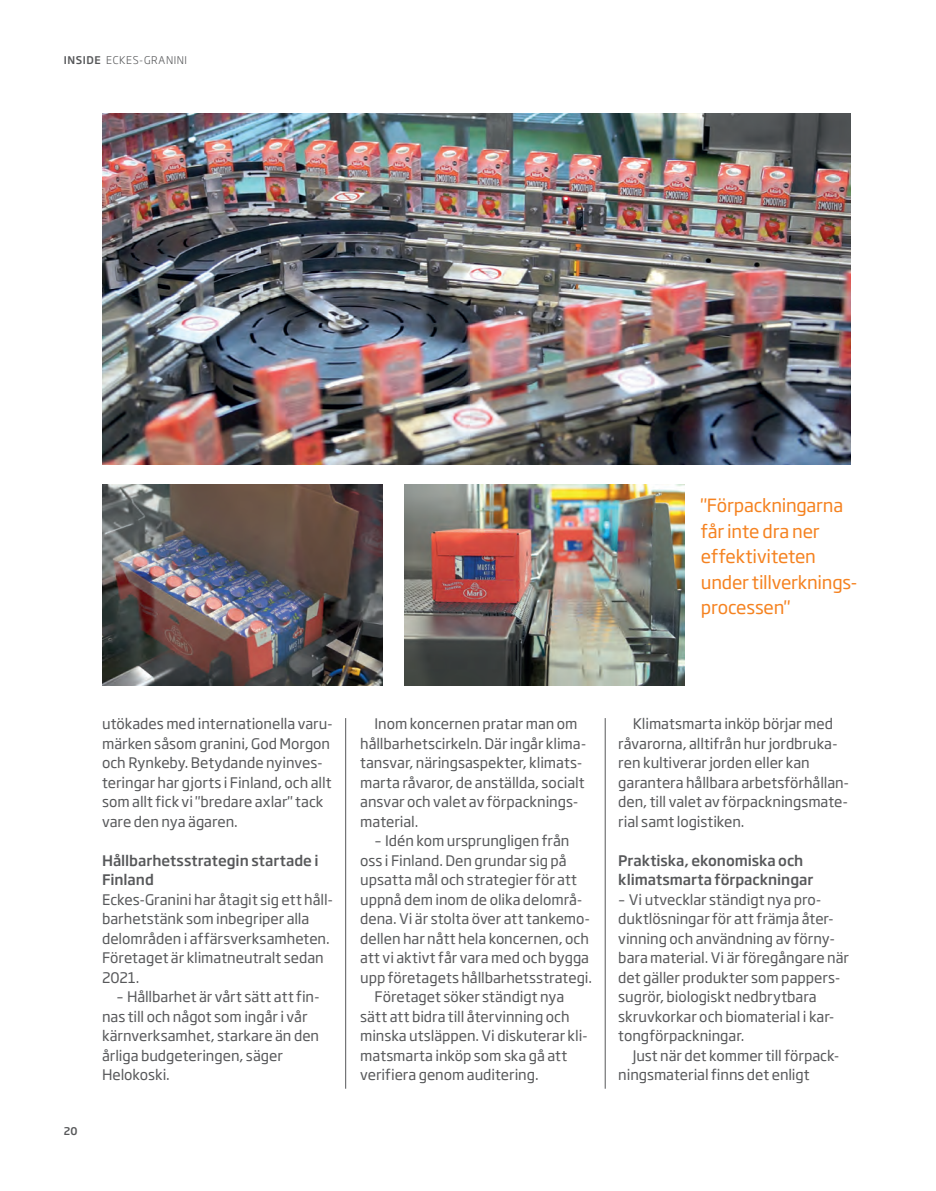
<style>
.page{position:relative;width:936px;height:1191px;background:#fff}
.page>*{position:absolute;margin:0;border:0;box-sizing:border-box;transform-origin:0 0}
.t1{font:18px/25.5px "Soho Gothic Pro";letter-spacing:-.015em;color:#f58220}
.t2{font:14.4px/19.5px "Soho Gothic Pro";letter-spacing:-.005em;color:#57585a}
.t3{font:500 14.4px/19.5px "Soho Gothic Pro";color:#57585a}
.t4{font:300 10.5px "Soho Gothic Pro";letter-spacing:.055em;color:#57585a}
.t5{font:500 10.5px "Soho Gothic Pro";color:#57585a}
.s1{font-weight:500}
</style>
<div class="page">
<img style="left:102px;top:113px;width:748px;height:351px">
<img style="left:404px;top:484px;width:281px;height:201px">
<img style="left:102px;top:484px;width:281px;height:201px">
<hr style="left:345px;top:718px;width:1px;height:370px;background:#57585a">
<hr style="left:604px;top:718px;width:1px;height:370px;background:#57585a">
<p class="t4" style="left:64px;top:51px;width:125px"><span class="s1">INSIDE</span> ECKES-GRANINI</p>
<p class="t1" style="left:701px;top:491px;width:158px">"Förpackningarna får inte dra ner effektiviteten under tillverknings&shy;processen"</p>
<p class="t5" style="left:64px;top:1123px;width:15px">20</p>
<p class="t2" style="left:102px;top:713px;width:232px">utökades med internationella varu&shy;märken såsom granini, God Morgon och Rynkeby. Betydande nyinves&shy;teringar har gjorts i Finland, och allt som allt fick vi "bredare axlar" tack vare den nya ägaren.</p>
<p class="t3" style="left:102px;top:850px;width:218px">Hållbarhetsstrategin startade i<br>Finland</p>
<p class="t2" style="left:102px;top:889px;width:233px">Eckes-Granini har åtagit sig ett håll&shy;barhetstänk som inbegriper alla delområden i affärsverksamheten.<br>Företaget är klimatneutralt sedan<br>2021.</p>
<p class="t2" style="left:102px;top:986px;width:219px;text-indent:14px">– Hållbarhet är vårt sätt att fin&shy;nas till och något som ingår i vår kärnverksamhet, starkare än den årliga budgeteringen, säger<br>Helokoski.</p>
<p class="t2" style="left:360px;top:713px;width:228px;text-indent:14px">Inom koncernen pratar man om hållbarhetscirkeln. Där ingår klima&shy;tansvar, näringsaspekter, klimats&shy;marta råvaror, de anställda, socialt ansvar och valet av förpacknings&shy;material.</p>
<p class="t2" style="left:374px;top:830px;width:196px">– Idén kom ursprungligen från</p>
<p class="t2" style="left:360px;top:850px;width:208px">oss i Finland. Den grundar sig på</p>
<p class="t2" style="left:360px;top:869px;width:218px">upsatta mål och strategier för att</p>
<p class="t2" style="left:360px;top:889px;width:224px">uppnå dem inom de olika delområ-</p>
<p class="t2" style="left:360px;top:908px;width:231px">dena. Vi är stolta över att tankemo-</p>
<p class="t2" style="left:360px;top:928px;width:230px">dellen har nått hela koncernen, och</p>
<p class="t2" style="left:360px;top:947px;width:230px">att vi aktivt får vara med och bygga</p>
<p class="t2" style="left:360px;top:967px;width:233px">upp företagets hållbarhetsstrategi.</p>
<p class="t2" style="left:374px;top:986px;width:191px">Företaget söker ständigt nya</p>
<p class="t2" style="left:360px;top:1006px;width:211px">sätt att bidra till återvinning och</p>
<p class="t2" style="left:360px;top:1025px;width:229px">minska utsläppen. Vi diskuterar kli-</p>
<p class="t2" style="left:360px;top:1045px;width:208px">matsmarta inköp som ska gå att</p>
<p class="t2" style="left:360px;top:1064px;width:180px">verifiera genom auditering.</p>
<p class="t2" style="left:618px;top:713px;width:232px;text-indent:14px">Klimatsmarta inköp börjar med råvarorna, alltifrån hur jordbruka&shy;ren kultiverar jorden eller kan garantera hållbara arbetsförhållan&shy;den, till valet av förpackningsmate&shy;rial samt logistiken.</p>
<p class="t3" style="left:618px;top:850px;width:196px">Praktiska, ekonomiska och klimatsmarta förpackningar</p>
<p class="t2" style="left:618px;top:889px;width:232px">– Vi utvecklar ständigt nya pro&shy;duktlösningar för att främja åter&shy;vinning och användning av förny&shy;bara material. Vi är föregångare när det gäller produkter som pappers&shy;sugrör, biologiskt nedbrytbara skruvkorkar och biomaterial i kar&shy;tongförpackningar.</p>
<p class="t2" style="left:618px;top:1045px;width:223px;text-indent:14px">Just när det kommer till förpack&shy;ningsmaterial finns det enligt</p>
</div>
